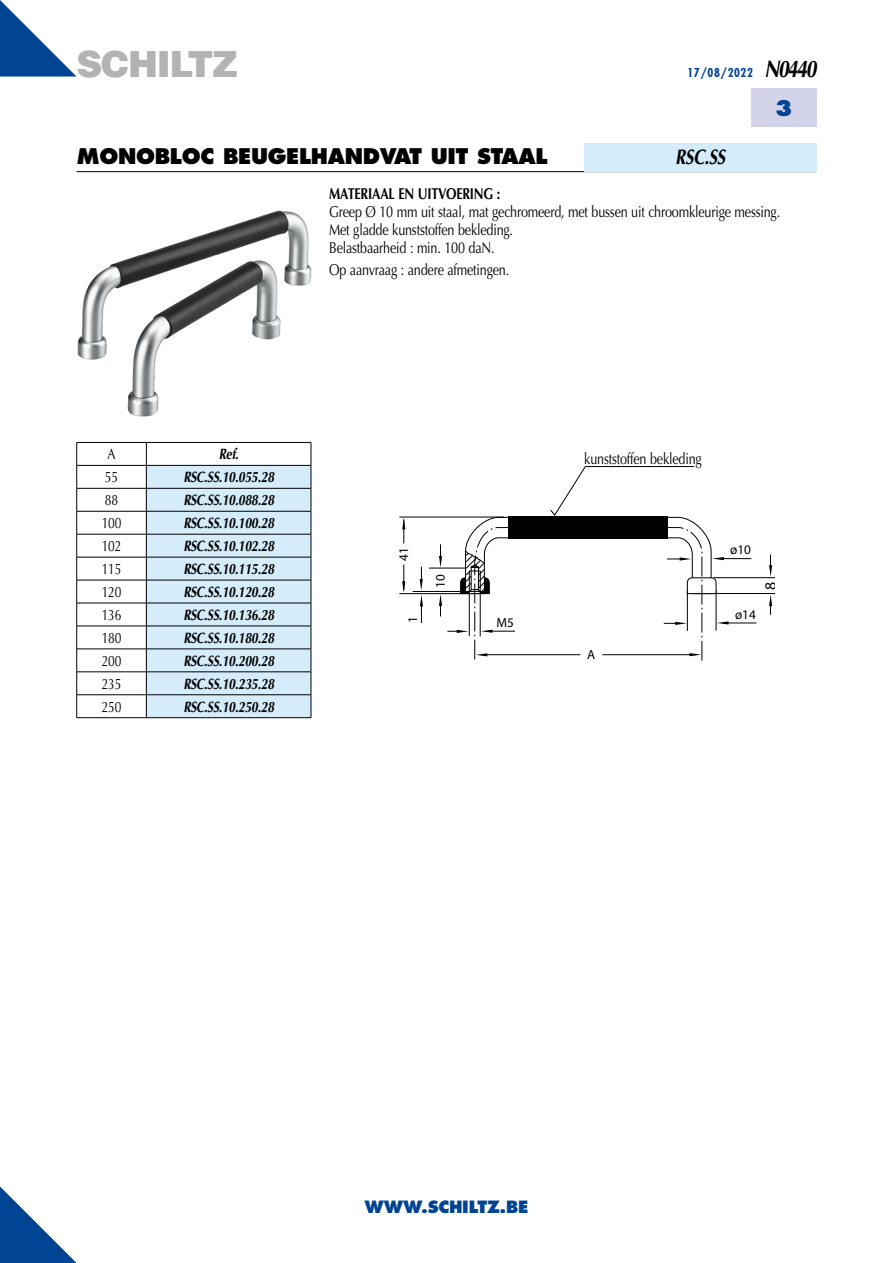
<style>
.page{position:relative;width:893px;height:1263px;background:#fff}
.page>*{position:absolute;margin:0;border:0;box-sizing:border-box;transform-origin:0 0}
.t1{font:900 36px "Helvetica";letter-spacing:-.035em;color:#b1b3b4}
.t2{font:800 21px "Futura";letter-spacing:-.015em;color:#000}
.t3{font:italic 700 21px "Optima";color:#000;scale:.8 1}
.t4{font:800 21px "Futura";color:#004494}
.t5{font:800 16.5px "Futura";letter-spacing:-.015em;color:#004494}
.t6{font:300 15.9px "Frutiger";color:#000}
.t7{font:15.75px/18px "Optima";letter-spacing:-.015em;color:#000;scale:.8 1}
.t8{font:700 15.75px "Optima";letter-spacing:-.015em;color:#000;scale:.8 1}
.t9{font:italic 700 15px "Optima";letter-spacing:-.015em;color:#000;scale:.8 1}
.t10{font:15px "Optima";letter-spacing:-.015em;color:#000;scale:.8 1}
.t11{font:300 13.2px "Frutiger";color:#000}
.t12{font:700 condensed 12px "Futura";letter-spacing:.05em;color:#004494}
.s1{font-family:"Optima";font-style:italic;font-stretch:normal;font-size:24px;color:#000}
</style>
<div class="page">
<svg style="left:0;top:1186px;width:77px;height:77px"></svg>
<hr style="left:77px;top:171px;width:739px;height:1px;background:#000">
<div style="left:751px;top:89px;width:65px;height:38px;background:#d3d4e9"></div>
<svg style="left:0;top:0;width:77px;height:77px"></svg>
<div style="left:584px;top:143px;width:232px;height:28px;background:#d5edfa"></div>
<hr style="left:77px;top:442px;width:69px;height:1px;background:#000">
<hr style="left:146px;top:442px;width:165px;height:1px;background:#000">
<svg style="left:76px;top:443px;width:236px;height:275px"></svg>
<hr style="left:146px;top:717px;width:165px;height:1px;background:#000">
<img style="left:77px;top:210px;width:234px;height:207px">
<svg style="left:769px;top:594px;width:3px;height:21px"></svg>
<svg style="left:769px;top:554px;width:3px;height:23px"></svg>
<svg style="left:402px;top:564px;width:3px;height:29px"></svg>
<svg style="left:420px;top:567px;width:3px;height:56px"></svg>
<svg style="left:402px;top:518px;width:3px;height:25px"></svg>
<hr style="left:399px;top:593px;width:66px;height:1px;background:#000">
<hr style="left:413px;top:591px;width:52px;height:1px;background:#000">
<hr style="left:723px;top:623px;width:33px;height:1px;background:#000">
<hr style="left:718px;top:558px;width:33px;height:1px;background:#000">
<hr style="left:429px;top:568px;width:36px;height:1px;background:#000">
<hr style="left:399px;top:517px;width:105px;height:1px;background:#000">
<hr style="left:714px;top:593px;width:60px;height:1px;background:#000">
<hr style="left:714px;top:577px;width:60px;height:1px;background:#000">
<svg style="left:439px;top:466px;width:289px;height:195px"></svg>
<h1 class="t1" style="left:77px;top:40px;width:163px">SCHILTZ</h1>
<p class="t12" style="left:687px;top:65px;width:130px">17/08/2022 <span class="s1">N0440</span></p>
<h2 class="t4" style="left:775px;top:95px;width:19px">3</h2>
<h2 class="t2" style="left:77px;top:142px;width:472px">MONOBLOC BEUGELHANDVAT UIT STAAL</h2>
<h2 class="t3" style="left:675px;top:145px;width:64px">RSC.SS</h2>
<p class="t8" style="left:329px;top:184px;width:215px">MATERIAAL EN UITVOERING :</p>
<p class="t7" style="left:329px;top:202px;width:565px">Greep Ø 10 mm uit staal, mat gechromeerd, met bussen uit chroomkleurige messing.<br>Met gladde kunststoffen bekleding.<br>Belastbaarheid : min. 100 daN.</p>
<p class="t7" style="left:329px;top:261px;width:227px">Op aanvraag : andere afmetingen.</p>
<p class="t10" style="left:108px;top:446px;width:12px">A</p>
<p class="t9" style="left:219px;top:446px;width:26px">Ref.</p>
<p class="t10" style="left:105px;top:468px;width:18px">55</p>
<p class="t9" style="left:183px;top:468px;width:115px">RSC.SS.10.055.28</p>
<p class="t10" style="left:105px;top:491px;width:18px">88</p>
<p class="t9" style="left:183px;top:491px;width:115px">RSC.SS.10.088.28</p>
<p class="t10" style="left:102px;top:514px;width:26px">100</p>
<p class="t9" style="left:183px;top:514px;width:115px">RSC.SS.10.100.28</p>
<p class="t10" style="left:102px;top:537px;width:26px">102</p>
<p class="t9" style="left:183px;top:537px;width:115px">RSC.SS.10.102.28</p>
<p class="t10" style="left:102px;top:560px;width:26px">115</p>
<p class="t9" style="left:183px;top:560px;width:115px">RSC.SS.10.115.28</p>
<p class="t10" style="left:102px;top:583px;width:26px">120</p>
<p class="t9" style="left:183px;top:583px;width:115px">RSC.SS.10.120.28</p>
<p class="t10" style="left:102px;top:606px;width:26px">136</p>
<p class="t9" style="left:183px;top:606px;width:115px">RSC.SS.10.136.28</p>
<p class="t10" style="left:102px;top:629px;width:26px">180</p>
<p class="t9" style="left:183px;top:629px;width:115px">RSC.SS.10.180.28</p>
<p class="t10" style="left:102px;top:652px;width:26px">200</p>
<p class="t9" style="left:183px;top:652px;width:115px">RSC.SS.10.200.28</p>
<p class="t10" style="left:102px;top:675px;width:26px">235</p>
<p class="t9" style="left:183px;top:675px;width:115px">RSC.SS.10.235.28</p>
<p class="t10" style="left:102px;top:698px;width:26px">250</p>
<p class="t9" style="left:183px;top:698px;width:115px">RSC.SS.10.250.28</p>
<p class="t7" style="left:584px;top:450px;width:148px">kunststoffen bekleding</p>
<p class="t11" style="left:395px;top:561px;width:15px;rotate:-90deg">41</p>
<p class="t11" style="left:405px;top:623px;width:8px;rotate:-90deg">1</p>
<p class="t11" style="left:730px;top:541px;width:22px">ø10</p>
<p class="t11" style="left:432px;top:588px;width:15px;rotate:-90deg">10</p>
<p class="t6" style="left:761px;top:590px;width:10px;rotate:-90deg">8</p>
<p class="t11" style="left:497px;top:615px;width:19px">M5</p>
<p class="t11" style="left:587px;top:646px;width:10px">A</p>
<p class="t11" style="left:735px;top:606px;width:22px">ø14</p>
<p class="t5" style="left:365px;top:1197px;width:165px">WWW.SCHILTZ.BE</p>
</div>
